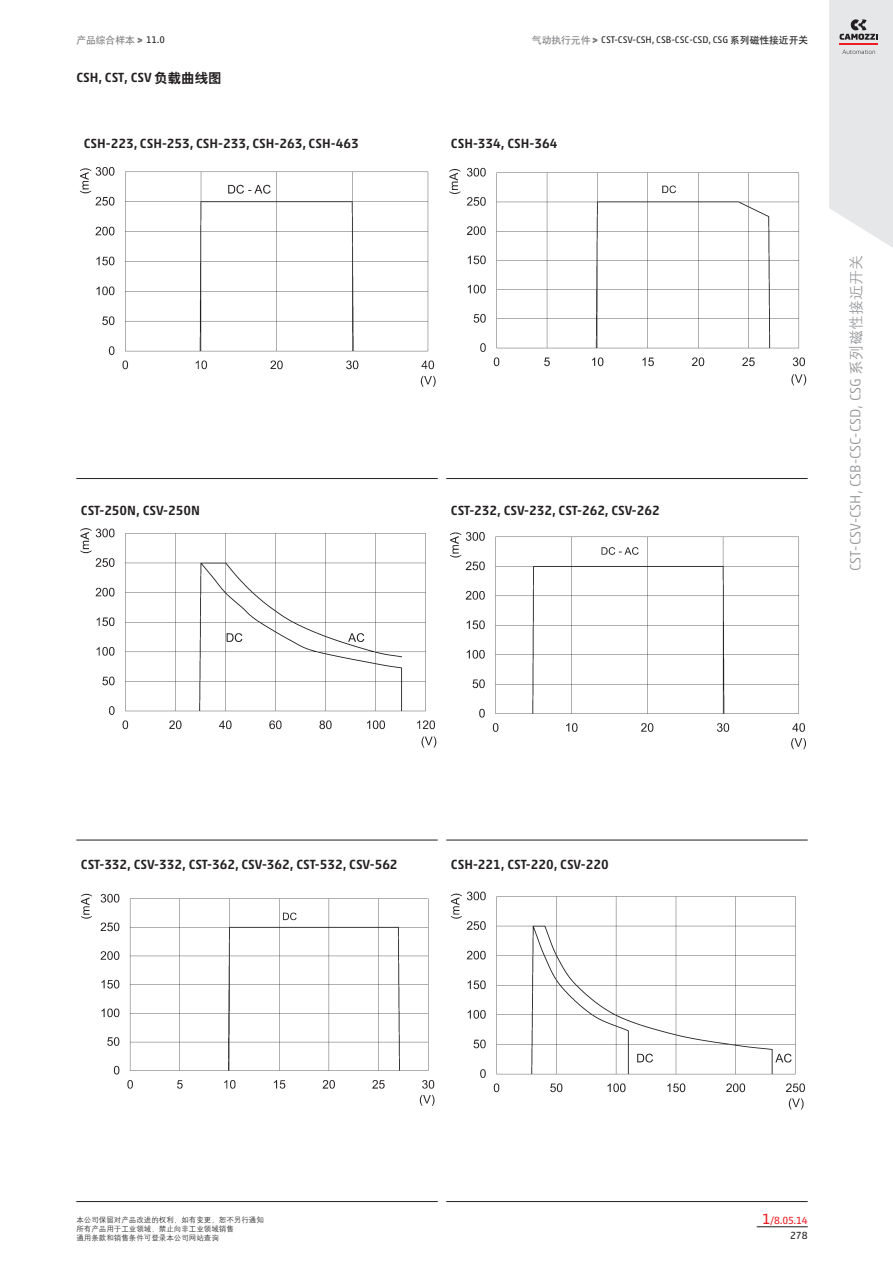
<style>
.page{position:relative;width:893px;height:1263px;background:#fff}
.page>*{position:absolute;margin:0;border:0;box-sizing:border-box;transform-origin:0 0}
.t1{font:300 15px "Akko W1 G";color:#939598}
.tpblockTitle_value{font:500 13.5px "Akko W1 G";color:#231f20}
.sectionTitle_value{font:500 13.5px "Akko W1 G";color:#231f20}
.secR{font:10.5px "Akko W1 G";color:#ee1d23}
.t2{font:10.5px "Akko W1 G";color:#231f20}
.t3{font:9.75px "Akko W1 G";color:#231f20}
.t4{font:9.75px "H Yb 1 gj";color:#808285}
.t5{font:7.5px/9px "H Yg 2 gj";color:#231f20}
.s1{font-family:"Akko W1 G";font-size:9px}
.s2{font-family:"Akko W1 G";color:#231f20}
.s3{font-family:"H Yb 2 gj";font-weight:400}
.s4{font-family:"H Yb 1 gj";color:#808285}
.s5{font-size:9px;color:#808285}
.s6{font-family:"H Yb 1 gj"}
.s7{font-family:"H Yg 2 gj";font-weight:400}
.s8{font-size:15px}
</style>
<div class="page">
<hr style="left:757px;top:1226px;width:51px;height:1px;background:#231f20">
<svg style="left:829px;top:0;width:64px;height:248px;background:#e4e4e6"></svg>
<svg style="left:593px;top:38px;width:4px;height:5px"></svg>
<svg style="left:138px;top:38px;width:4px;height:5px"></svg>
<hr style="left:76px;top:478px;width:362px;height:1px;background:#231f20">
<img style="left:80px;top:167px;width:356px;height:220px">
<hr style="left:446px;top:478px;width:362px;height:1px;background:#231f20">
<img style="left:449px;top:167px;width:358px;height:219px">
<hr style="left:76px;top:840px;width:362px;height:1px;background:#231f20">
<img style="left:80px;top:528px;width:357px;height:220px">
<hr style="left:446px;top:840px;width:362px;height:1px;background:#231f20">
<img style="left:450px;top:532px;width:356px;height:217px">
<hr style="left:76px;top:1201px;width:362px;height:1px;background:#231f20">
<img style="left:81px;top:893px;width:354px;height:213px">
<hr style="left:446px;top:1201px;width:362px;height:1px;background:#231f20">
<img style="left:450px;top:891px;width:355px;height:219px">
<p class="t4" style="left:76px;top:36px;width:90px">产品综合样本 <span class="s1">&gt;</span> <span class="s2">11.0</span></p>
<p class="sectionTitle_value" style="left:76px;top:67px;width:147px">CSH, CST, CSV <span class="s3">负载曲线图</span></p>
<p class="t3" style="left:532px;top:33px;width:278px"><span class="s4">气动执行元件</span> <span class="s5">&gt;</span> CST-CSV-CSH, CSB-CSC-CSD, CSG <span class="s6">系列磁性接近开关</span></p>
<p class="tpblockTitle_value" style="left:84px;top:133px;width:276px">CSH-223, CSH-253, CSH-233, CSH-263, CSH-463</p>
<p class="tpblockTitle_value" style="left:451px;top:133px;width:108px">CSH-334, CSH-364</p>
<p class="tpblockTitle_value" style="left:81px;top:500px;width:121px">CST-250N, CSV-250N</p>
<p class="tpblockTitle_value" style="left:451px;top:500px;width:210px">CST-232, CSV-232, CST-262, CSV-262</p>
<p class="t1" style="left:845px;top:571px;width:318px;rotate:-90deg">CST-CSV-CSH, CSB-CSC-CSD, CSG <span class="s7">系列磁性接近开关</span></p>
<p class="tpblockTitle_value" style="left:81px;top:855px;width:318px">CST-332, CSV-332, CST-362, CSV-362, CST-532, CSV-562</p>
<p class="tpblockTitle_value" style="left:451px;top:855px;width:159px">CSH-221, CST-220, CSV-220</p>
<p class="t5" style="left:76px;top:1215px;width:189px">本公司保留对产品改进的权利，如有变更，恕不另行通知所有产品用于工业领域，禁止向非工业领域销售<br>通用条款和销售条件可登录本公司网站查询</p>
<p class="secR" style="left:762px;top:1212px;width:47px"><span class="s8">1</span>/8.05.14</p>
<p class="t2" style="left:790px;top:1228px;width:19px">278</p>
</div>
